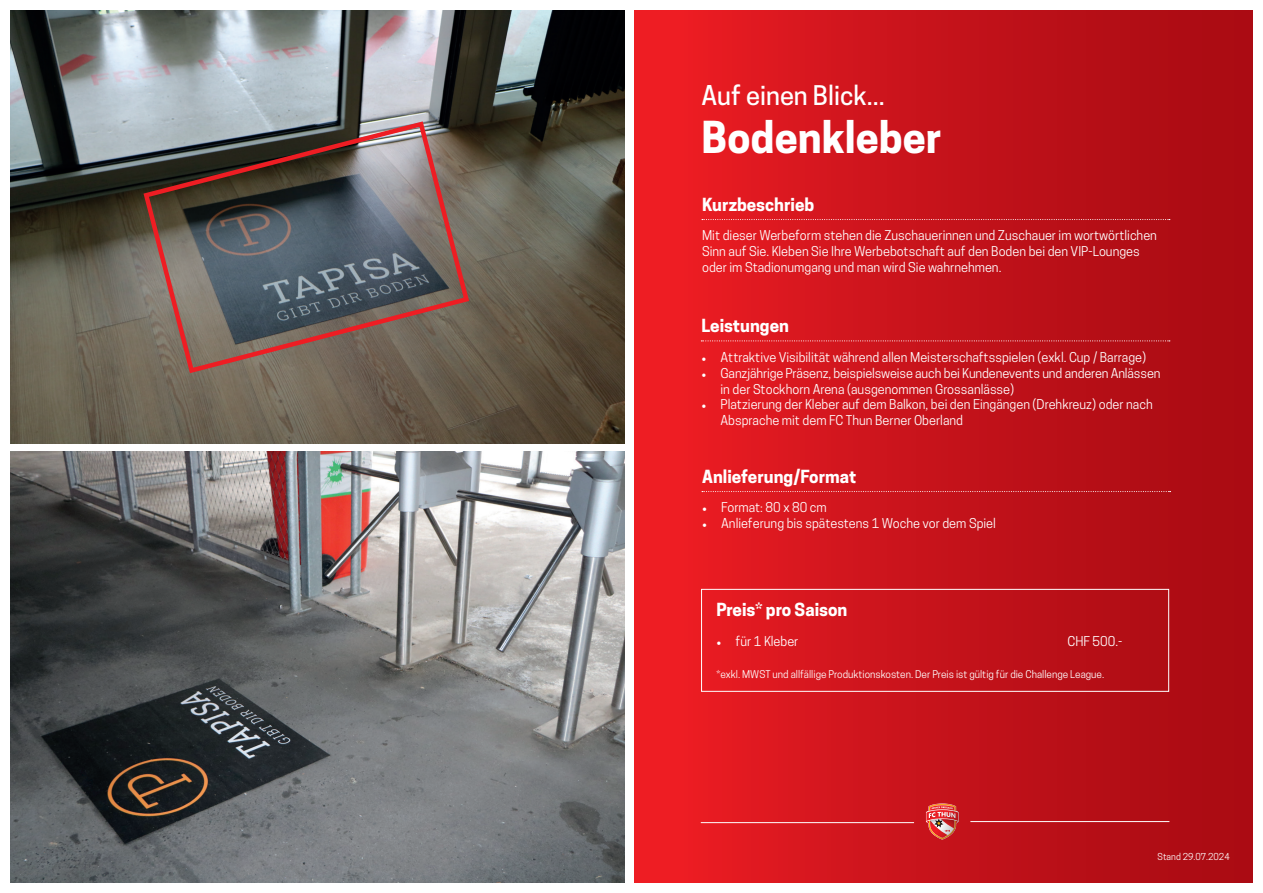
<style>
.page{position:relative;width:1263px;height:893px;background:#fff}
.page>*{position:absolute;margin:0;border:0;box-sizing:border-box;transform-origin:0 0}
.t1{font:700 41.4px "Cooper Hewitt";color:#fff}
.t2{font:500 25.5px "Cooper Hewitt";color:#fff}
.t3{font:700 16.95px "Cooper Hewitt";color:#fff}
.t4{font:12.75px/15.9px "Cooper Hewitt";color:#fff}
.t5{font:10.05px "Cooper Hewitt";color:#fff}
.t6{font:9px "Cooper Hewitt";color:#fff}
.s1{font-family:"Minion Pro"}
</style>
<div class="page">
<div style="left:635px;top:10px;width:618px;height:873px;background:linear-gradient(to right,#ed1d24,#a40a12)"></div>
<svg style="left:701px;top:340px;width:469px;height:1px"></svg>
<img style="left:10px;top:452px;width:614px;height:431px">
<div style="left:701px;top:589px;width:468px;height:103px;border:1px solid #fff"></div>
<svg style="left:926px;top:803px;width:32px;height:37px"></svg>
<hr style="left:701px;top:822px;width:213px;height:1px;background:#fff">
<hr style="left:970px;top:821px;width:199px;height:1px;background:#fff">
<svg style="left:702px;top:219px;width:468px;height:1px"></svg>
<img style="left:10px;top:10px;width:614px;height:433px">
<svg style="left:141px;top:119px;width:331px;height:257px"></svg>
<svg style="left:702px;top:491px;width:468px;height:1px"></svg>
<h2 class="t2" style="left:701px;top:80px;width:185px">Auf einen Blick...</h2>
<h1 class="t1" style="left:701px;top:113px;width:242px">Bodenkleber</h1>
<h3 class="t3" style="left:702px;top:194px;width:114px">Kurzbeschrieb</h3>
<p class="t4" style="left:702px;top:228px;width:456px">Mit dieser Werbeform stehen die Zuschauerinnen und Zuschauer im wortwörtlichen<br>Sinn auf Sie. Kleben Sie Ihre Werbebotschaft auf den Boden bei den VIP-Lounges oder im Stadionumgang und man wird Sie wahrnehmen.</p>
<h3 class="t3" style="left:701px;top:316px;width:89px">Leistungen</h3>
<p class="t4" style="left:701px;top:349px;width:446px"><span class="s1">•</span> Attraktive Visibilität während allen Meisterschaftsspielen (exkl. Cup / Barrage)</p>
<p class="t4" style="left:720px;top:365px;width:441px;text-indent:-19px"><span class="s1">•</span> Ganzjährige Präsenz, beispielsweise auch bei Kundenevents und anderen Anlässen in der Stockhorn Arena (ausgenommen Grossanlässe)</p>
<p class="t4" style="left:720px;top:397px;width:434px;text-indent:-19px"><span class="s1">•</span> Platzierung der Kleber auf dem Balkon, bei den Eingängen (Drehkreuz) oder nach<br>Absprache mit dem FC Thun Berner Oberland</p>
<h3 class="t3" style="left:702px;top:466px;width:156px">Anlieferung/Format</h3>
<p class="t4" style="left:702px;top:500px;width:126px"><span class="s1">•</span> Format: 80 x 80 cm</p>
<p class="t4" style="left:702px;top:516px;width:295px"><span class="s1">•</span> Anlieferung bis spätestens 1 Woche vor dem Spiel</p>
<h3 class="t3" style="left:716px;top:600px;width:132px">Preis* pro Saison</h3>
<p class="t4" style="left:716px;top:633px;width:84px"><span class="s1">•</span> für 1 Kleber</p>
<p class="t4" style="left:1067px;top:633px;width:56px">CHF 500.-</p>
<p class="t5" style="left:716px;top:668px;width:389px">*exkl. MWST und allfällige Produktionskosten. Der Preis ist gültig für die Challenge League.</p>
<p class="t6" style="left:1157px;top:851px;width:74px">Stand 29.07.2024</p>
</div>
